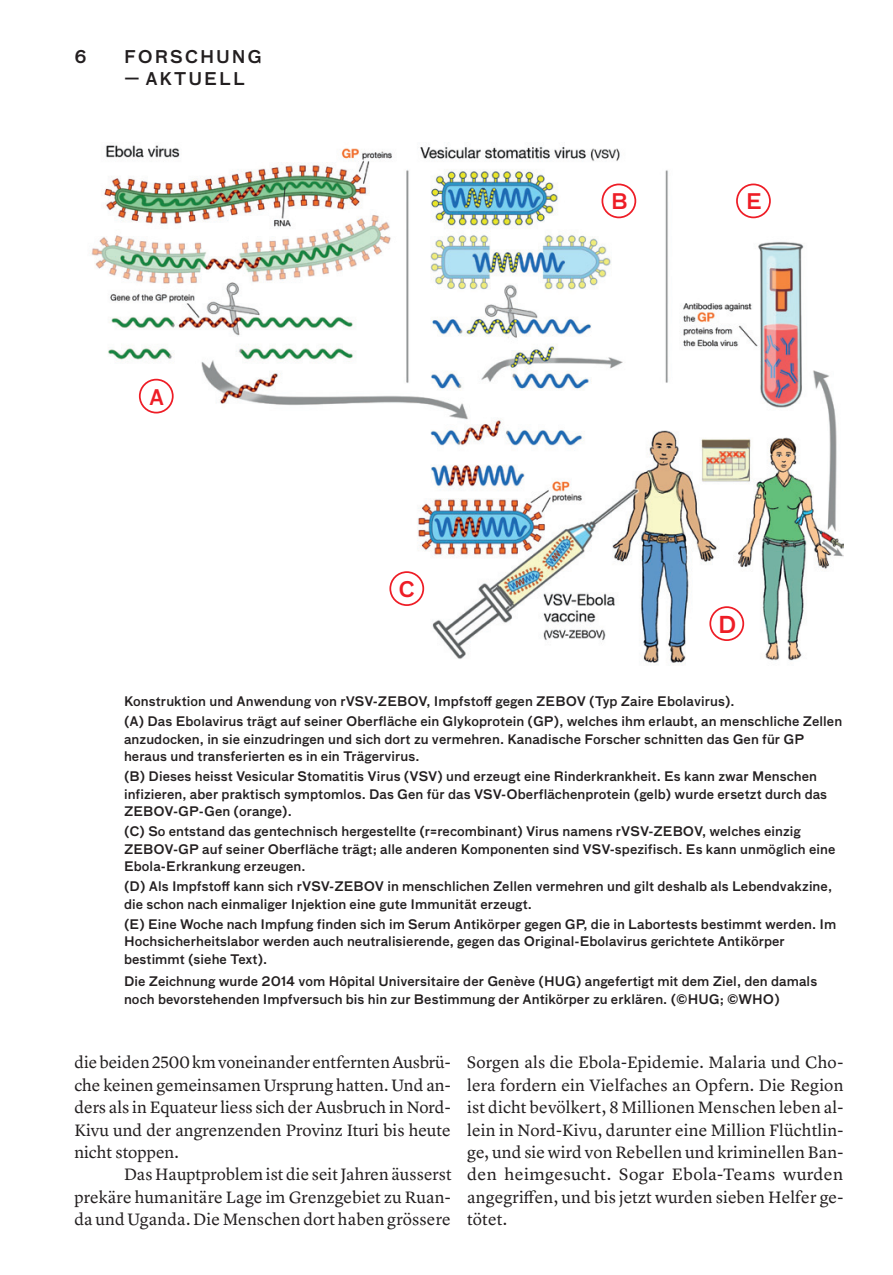
<style>
.page{position:relative;width:893px;height:1275px;background:#fff}
.page>*{position:absolute;margin:0;border:0;box-sizing:border-box;transform-origin:0 0}
.t1{font:500 22.75px "Bau OT";color:#ee1d26}
.t2{font:500 21px "Bau OT";color:#ee1d26}
.t3{font:17.15px/22.4px "Lyon Text";letter-spacing:.005em;color:#231f20;text-align:justify}
.t4{font:500 17.15px "Bau OT";letter-spacing:.11em;color:#231f20}
.t5{font:500 12.78px/17.5px "Bau OT";letter-spacing:.005em;color:#231f20}
</style>
<div class="page">
<img style="left:91px;top:142px;width:752px;height:523px">
<div style="left:139px;top:379px;width:35px;height:34px;border:2px solid #ee1d26;border-radius:50%"></div>
<div style="left:601px;top:184px;width:35px;height:34px;border:2px solid #ee1d26;border-radius:50%"></div>
<div style="left:389px;top:571px;width:35px;height:35px;border:2px solid #ee1d26;border-radius:50%"></div>
<div style="left:709px;top:606px;width:35px;height:35px;border:2px solid #ee1d26;border-radius:50%"></div>
<div style="left:736px;top:184px;width:35px;height:34px;border:2px solid #ee1d26;border-radius:50%"></div>
<h3 class="t4" style="left:74px;top:46px;width:14px">6</h3>
<h3 class="t4" style="left:124px;top:45px;width:139px">FORSCHUNG</h3>
<h3 class="t4" style="left:124px;top:68px;width:122px">— AKTUELL</h3>
<h2 class="t2" style="left:149px;top:383px;width:17px">A</h2>
<h2 class="t2" style="left:399px;top:576px;width:18px">C</h2>
<h2 class="t2" style="left:611px;top:188px;width:18px">B</h2>
<h2 class="t2" style="left:746px;top:188px;width:17px">E</h2>
<h1 class="t1" style="left:718px;top:609px;width:20px">D</h1>
<p class="t5" style="left:124px;top:691px;width:720px;line-height:19.9px">Konstruktion und Anwendung von rVSV-ZEBOV, Impfstoff gegen ZEBOV (Typ Zaire Ebolavirus).<br>(A) Das Ebolavirus trägt auf seiner Oberfläche ein Glykoprotein (GP), welches ihm erlaubt, an menschliche Zellen</p>
<p class="t5" style="left:124px;top:730px;width:682px">anzudocken, in sie einzudringen und sich dort zu vermehren. Kanadische Forscher schnitten das Gen für GP heraus und transferierten es in ein Trägervirus.</p>
<p class="t5" style="left:124px;top:768px;width:705px">(B) Dieses heisst Vesicular Stomatitis Virus (VSV) und erzeugt eine Rinderkrankheit. Es kann zwar Menschen infizieren, aber praktisch symptomlos. Das Gen für das VSV-Oberflächenprotein (gelb) wurde ersetzt durch das<br>ZEBOV-GP-Gen (orange).</p>
<p class="t5" style="left:124px;top:823px;width:713px">(C) So entstand das gentechnisch hergestellte (r=recombinant) Virus namens rVSV-ZEBOV, welches einzig<br>ZEBOV-GP auf seiner Oberfläche trägt; alle anderen Komponenten sind VSV-spezifisch. Es kann unmöglich eine<br>Ebola-Erkrankung erzeugen.</p>
<p class="t5" style="left:124px;top:878px;width:710px">(D) Als Impfstoff kann sich rVSV-ZEBOV in menschlichen Zellen vermehren und gilt deshalb als Lebendvakzine, die schon nach einmaliger Injektion eine gute Immunität erzeugt.</p>
<p class="t5" style="left:124px;top:915px;width:714px">(E) Eine Woche nach Impfung finden sich im Serum Antikörper gegen GP, die in Labortests bestimmt werden. Im<br>Hochsicherheitslabor werden auch neutralisierende, gegen das Original-Ebolavirus gerichtete Antikörper bestimmt (siehe Text).</p>
<p class="t5" style="left:124px;top:973px;width:695px">Die Zeichnung wurde 2014 vom Hôpital Universitaire der Genève (HUG) angefertigt mit dem Ziel, den damals noch bevorstehenden Impfversuch bis hin zur Bestimmung der Antikörper zu erklären. (©HUG; ©WHO)</p>
<h3 class="t3" style="left:74px;top:1050px;width:378px">die beiden 2500 km voneinander entfernten Ausbrü&shy;che keinen gemeinsamen Ursprung hatten. Und an&shy;ders als in Equateur liess sich der Ausbruch in Nord-Kivu und der angrenzenden Provinz Ituri bis heute nicht stoppen.</h3>
<h3 class="t3" style="left:74px;top:1162px;width:379px;text-indent:50px">Das Hauptproblem ist die seit Jahren äusserst prekäre humanitäre Lage im Grenzgebiet zu Ruan&shy;da und Uganda. Die Menschen dort haben grössere</h3>
<p class="t3" style="left:467px;top:1050px;width:378px">Sorgen als die Ebola-Epidemie. Malaria und Cho&shy;lera fordern ein Vielfaches an Opfern. Die Region ist dicht bevölkert, 8 Millionen Menschen leben al&shy;lein in Nord-Kivu, darunter eine Million Flüchtlin&shy;ge, und sie wird von Rebellen und kriminellen Ban&shy;den heimgesucht. Sogar Ebola-Teams wurden angegriffen, und bis jetzt wurden sieben Helfer ge&shy;tötet.</p>
</div>
